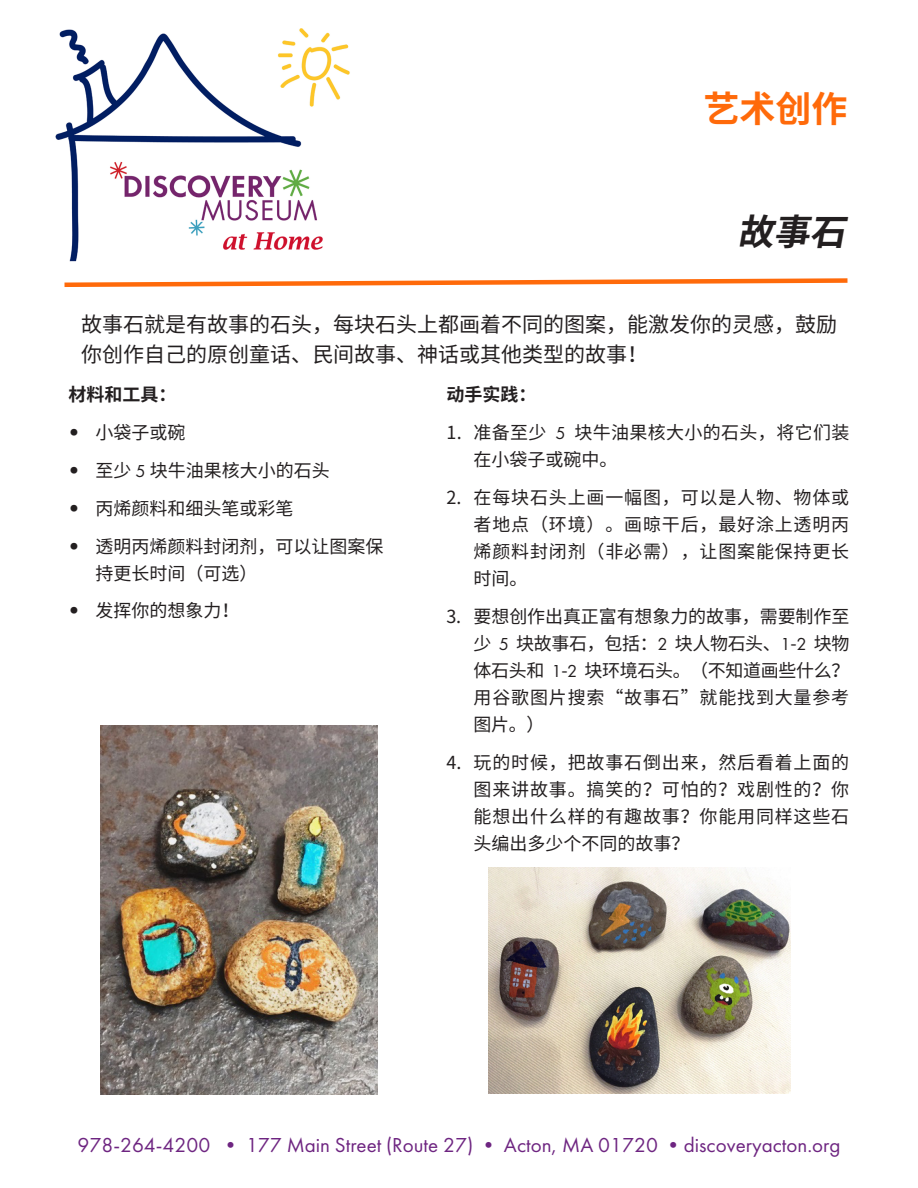
<style>
.page{position:relative;width:918px;height:1188px;background:#fff}
.page>*{position:absolute;margin:0;border:0;box-sizing:border-box;transform-origin:0 0}
.t1{font:700 36px "Noto Sans SC";color:#ff6a0a}
.t2{font:italic 700 36px "Noto Sans SC";color:#231f20}
.t3{font:21px "Futura PT";color:#6e2581}
.t4{font:21px/30px "Noto Sans SC";color:#231f20}
.t5{font:18px/27px "Noto Sans SC";letter-spacing:.02em;color:#231f20;text-align:justify}
.t6{font:18px/27px "Noto Sans SC";color:#231f20}
.t7{font:700 18px "Noto Sans SC";color:#231f20}
.s1{font-family:"Futura";font-weight:300}
.s2{font-family:"Futura PT"}
</style>
<div class="page">
<img style="left:55px;top:28px;width:295px;height:234px">
<svg style="left:64px;top:278px;width:784px;height:9px"></svg>
<img style="left:101px;top:725px;width:277px;height:369px">
<img style="left:488px;top:867px;width:302px;height:227px">
<p class="t1" style="left:704px;top:88px;width:145px">艺术创作</p>
<p class="t2" style="left:738px;top:211px;width:128px">故事石</p>
<p class="t4" style="left:81px;top:310px;width:757px">故事石就是有故事的石头，每块石头上都画着不同的图案，能激发你的灵感，鼓励你创作自己的原创童话、民间故事、神话或其他类型的故事！</p>
<p class="t7" style="left:69px;top:385px;width:109px">材料和工具：</p>
<p class="t5" style="left:69px;top:420px;width:118px"><span class="s1">•</span> 小袋子或碗</p>
<p class="t6" style="left:69px;top:457px;width:263px"><span class="s1">•</span> 至少 <span class="s2">5</span> 块牛油果核大小的石头</p>
<p class="t6" style="left:69px;top:495px;width:226px"><span class="s1">•</span> 丙烯颜料和细头笔或彩笔</p>
<p class="t6" style="left:96px;top:533px;width:289px;text-indent:-27px"><span class="s1">•</span> 透明丙烯颜料封闭剂，可以让图案保持更长时间（可选）</p>
<p class="t6" style="left:69px;top:598px;width:172px"><span class="s1">•</span> 发挥你的想象力！</p>
<p class="t7" style="left:447px;top:385px;width:91px">动手实践：</p>
<p class="t5" style="left:474px;top:420px;width:377px;text-indent:-27px">1. 准备至少 <span class="s2">5</span> 块牛油果核大小的石头，将它们装在小袋子或碗中。</p>
<p class="t5" style="left:474px;top:484px;width:377px;text-indent:-27px">2. 在每块石头上画一幅图，可以是人物、物体或者地点（环境）。画晾干后，最好涂上透明丙烯颜料封闭剂（非必需），让图案能保持更长时间。</p>
<p class="t5" style="left:474px;top:603px;width:377px;text-indent:-27px">3. 要想创作出真正富有想象力的故事，需要制作至少 <span class="s2">5</span> 块故事石，包括：<span class="s2">2</span> 块人物石头、<span class="s2">1</span>-<span class="s2">2</span> 块物体石头和 <span class="s2">1</span>-<span class="s2">2</span> 块环境石头。（不知道画些什么？用谷歌图片搜索“故事石”就能找到大量参考图片。）</p>
<p class="t5" style="left:474px;top:749px;width:377px;text-indent:-27px">4. 玩的时候，把故事石倒出来，然后看着上面的图来讲故事。搞笑的？可怕的？戏剧性的？你能想出什么样的有趣故事？你能用同样这些石头编出多少个不同的故事？</p>
<p class="t3" style="left:78px;top:1132px;width:764px">978-264-4200 • 177 Main Street (Route 27) • Acton, MA 01720 •discoveryacton.org</p>
</div>
